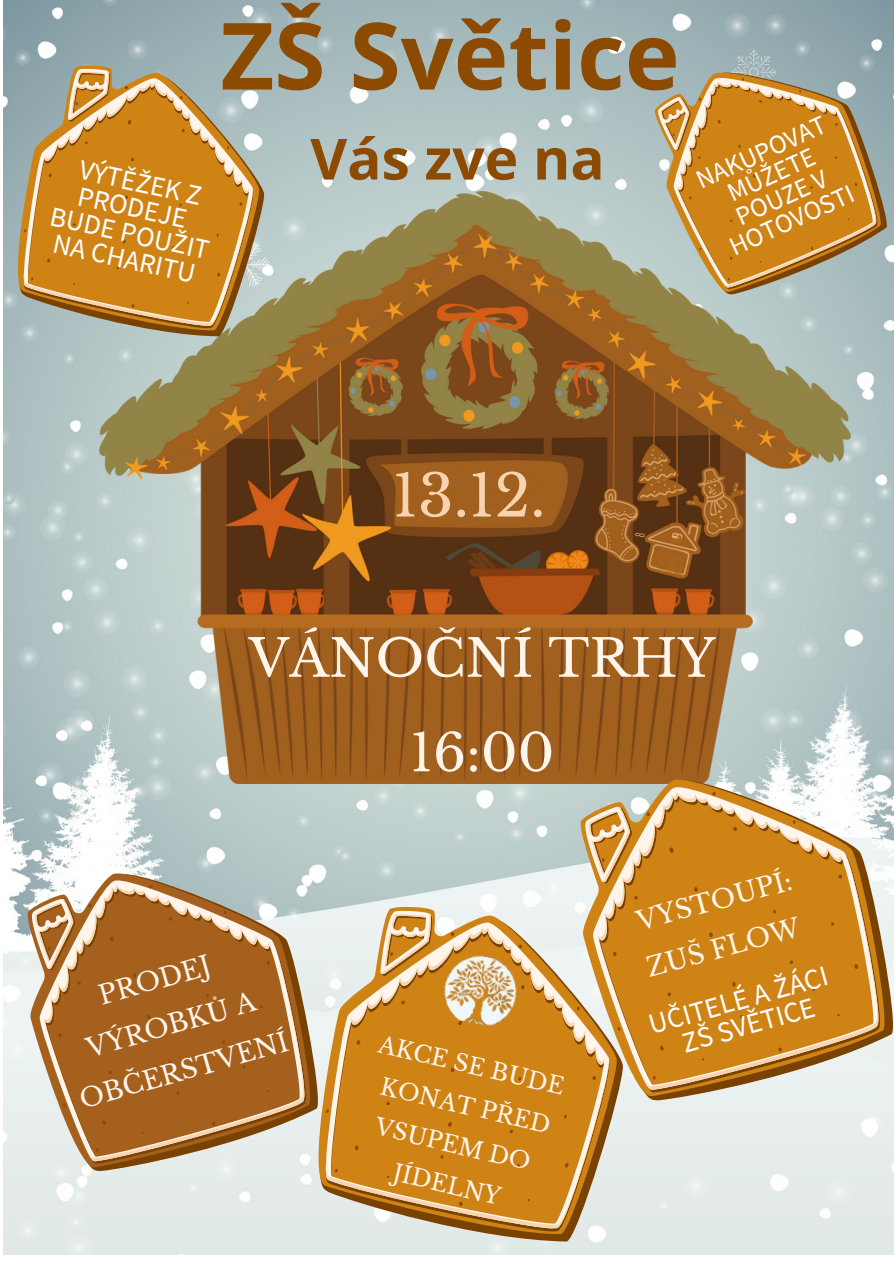
<style>
.page{position:relative;width:894px;height:1264px;background:#fff}
.page>*{position:absolute;margin:0;border:0;box-sizing:border-box;transform-origin:0 0}
.t1{font:700 92.85px "Open Sans";color:#8c4b00}
.t2{font:57.6px "Libre Baskerville";color:#f7d4af}
.t3{font:700 56.85px "Open Sans";color:#8c4b00}
.t4{font:51.45px "Libre Baskerville";color:#fff5eb}
.t5{font:28.8px/26.7px "Source Sans Pro";color:#fff;text-align:center}
.t6{font:28.05px/25.8px "Source Sans Pro";color:#fff;text-align:center}
.t7{font:26.7px/24.8px "Source Sans Pro";color:#fff;text-align:center}
.t8{font:25.95px "Libre Baskerville";color:#fff5eb}
.t9{font:22.95px "Libre Baskerville";color:#fff5eb}
</style>
<div class="page">
<img style="left:3px;top:0;width:890px;height:1254px">
<img style="left:100px;top:191px;width:750px;height:592px">
<svg style="left:3px;top:830px;width:341px;height:363px;background:#dfe6e5"></svg>
<svg style="left:3px;top:829px;width:332px;height:356px"></svg>
<svg style="left:6px;top:841px;width:316px;height:330px"></svg>
<svg style="left:210px;top:884px;width:61px;height:60px;background:#bdae96"></svg>
<svg style="left:12px;top:874px;width:198px;height:238px"></svg>
<svg style="left:41px;top:944px;width:260px;height:225px;background:#b0773f"></svg>
<svg style="left:28px;top:897px;width:64px;height:74px;background:#cba57e"></svg>
<div style="left:302px;top:1124px;width:349px;height:131px;background:#e2e8e6"></div>
<svg style="left:301px;top:887px;width:343px;height:364px;background:#d7d9d1"></svg>
<svg style="left:312px;top:899px;width:320px;height:336px;background:#e1e7e3"></svg>
<svg style="left:330px;top:904px;width:196px;height:109px;background:#e7e5da"></svg>
<svg style="left:317px;top:1013px;width:292px;height:222px;background:#ce9441"></svg>
<svg style="left:378px;top:905px;width:57px;height:10px"></svg>
<svg style="left:549px;top:1116px;width:344px;height:8px;background:#e3dbc9"></svg>
<svg style="left:546px;top:733px;width:347px;height:383px;background:#cabca5"></svg>
<svg style="left:557px;top:746px;width:336px;height:354px"></svg>
<svg style="left:776px;top:791px;width:67px;height:65px"></svg>
<svg style="left:564px;top:780px;width:212px;height:257px;background:#d3b380"></svg>
<svg style="left:594px;top:856px;width:299px;height:243px;background:#cf933c"></svg>
<svg style="left:580px;top:805px;width:69px;height:79px;background:#d8b179"></svg>
<svg style="left:5px;top:53px;width:282px;height:300px;background:#aab5a5"></svg>
<svg style="left:4px;top:50px;width:278px;height:294px;background:#a4b4af"></svg>
<svg style="left:13px;top:59px;width:259px;height:273px;background:#aab5ad"></svg>
<svg style="left:17px;top:64px;width:236px;height:267px;background:#c49449"></svg>
<svg style="left:630px;top:28px;width:263px;height:279px;background:#a3b4b0"></svg>
<svg style="left:638px;top:37px;width:251px;height:259px;background:#9cb0b3"></svg>
<svg style="left:643px;top:70px;width:245px;height:224px;background:#c09a5b"></svg>
<img style="left:378px;top:915px;width:193px;height:184px">
<svg style="left:634px;top:532px;width:11px;height:5px"></svg>
<p class="t1" style="left:220px;top:-10px;width:460px">ZŠ Světice</p>
<p class="t6" style="left:82px;top:156px;width:126px;rotate:12deg">VÝTĚŽEK Z</p>
<p class="t6" style="left:53px;top:203px;width:164px;rotate:12deg">BUDE POUŽIT<br>NA CHARITU</p>
<p class="t6" style="left:81px;top:182px;width:112px;rotate:12deg">PRODEJE</p>
<p class="t3" style="left:310px;top:119px;width:296px">Vás zve na</p>
<p class="t7" style="left:691px;top:170px;width:141px;rotate:-25deg">NAKUPOVAT<br>MŮŽETE<br>POUZE V<br>HOTOVOSTI</p>
<p class="t2" style="left:392px;top:460px;width:155px">13.12.</p>
<p class="t4" style="left:249px;top:627px;width:468px">VÁNOČNÍ TRHY</p>
<p class="t4" style="left:410px;top:721px;width:146px">16:00</p>
<p class="t8" style="left:95px;top:980px;width:116px;rotate:-16deg">PRODEJ</p>
<p class="t8" style="left:83px;top:1033px;width:176px;rotate:-16deg">VÝROBKŮ A</p>
<p class="t8" style="left:76px;top:1084px;width:217px;rotate:-16deg">OBČERSTVENÍ</p>
<p class="t9" style="left:382px;top:1030px;width:191px;rotate:13deg">AKCE SE BUDE</p>
<p class="t9" style="left:384px;top:1072px;width:175px;rotate:13deg">KONAT PŘED</p>
<p class="t9" style="left:379px;top:1112px;width:160px;rotate:13deg">VSUPEM DO</p>
<p class="t9" style="left:396px;top:1158px;width:111px;rotate:13deg">JÍDELNY</p>
<p class="t8" style="left:633px;top:906px;width:161px;rotate:-15deg">VYSTOUPÍ:</p>
<p class="t8" style="left:642px;top:952px;width:159px;rotate:-15deg">ZUŠ FLOW</p>
<p class="t5" style="left:645px;top:1011px;width:186px;rotate:-16deg">UČITELÉ A ŽÁCI<br>ZŠ SVĚTICE</p>
</div>
